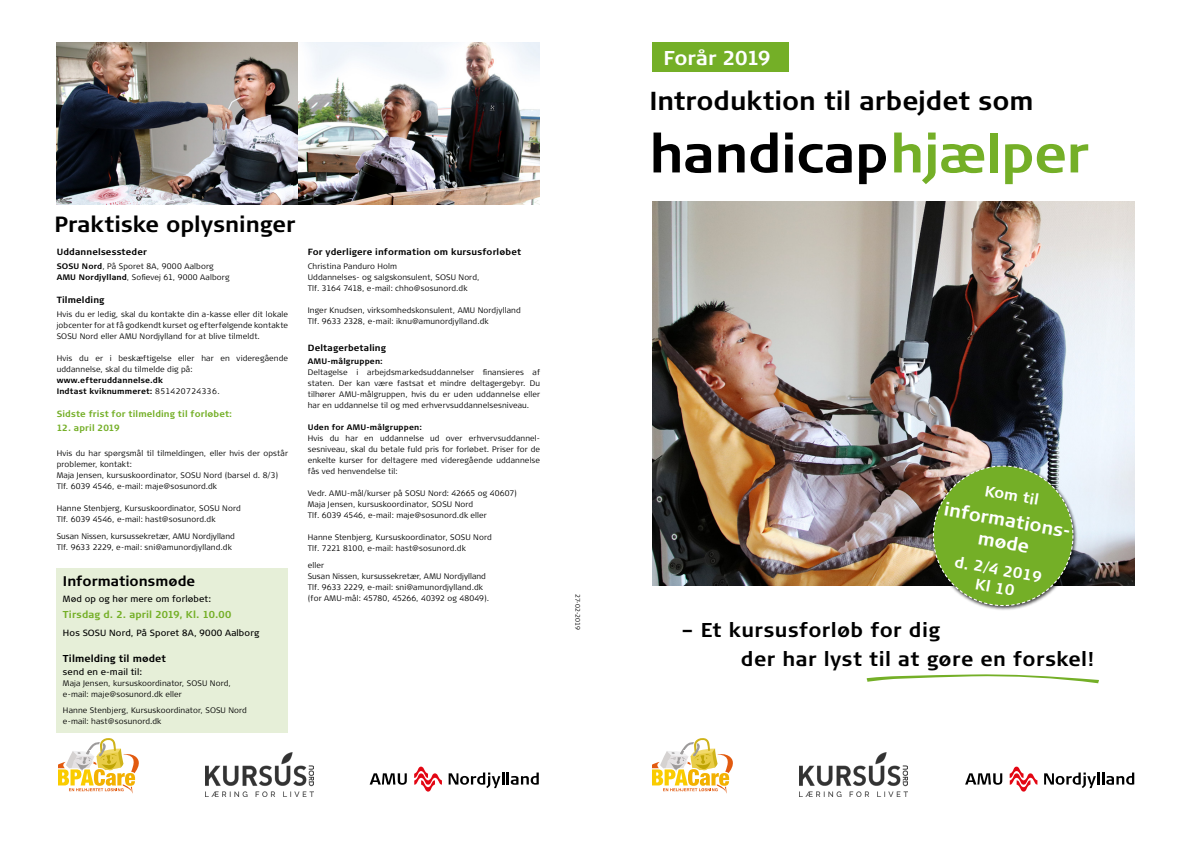
<style>
.page{position:relative;width:1191px;height:842px;background:#fff}
.page>*{position:absolute;margin:0;border:0;box-sizing:border-box;transform-origin:0 0}
.t1{font:700 53.2px "Signa Column";letter-spacing:-.01em;color:#000}
.t2{font:700 26px "Signa Column";letter-spacing:-.005em;color:#000}
.t3{font:700 22px "Signa Column";color:#000}
.t4{font:700 20px "Signa Column";letter-spacing:.02em;color:#000}
.t5{font:700 20px "Signa Column";letter-spacing:-.02em;color:#fff}
.t6{font:700 18.4px/22px "Signa Column";color:#fff;text-align:center}
.t7{font:700 15.3px/18.3px "Signa Column";color:#fff;text-align:center}
.t8{font:700 15px "Signa Column";color:#fff}
.t9{font:700 14px "Signa Column";color:#000}
.t10{font:700 10px "Signa Column";letter-spacing:.01em;color:#74af27}
.t11{font:700 10px "Signa Column";letter-spacing:.01em;color:#000}
.t12{font:700 9px "Signa Column";letter-spacing:.015em;color:#000}
.t13{font:9px "Signa Column";letter-spacing:.015em;color:#000}
.t14{font:700 9px "Signa Column";letter-spacing:.015em;color:#74af27}
.t15{font:300 8px/11px "Signa Column";letter-spacing:.015em;color:#000}
.t16{font:700 8px/11px "Signa Column";letter-spacing:.02em;color:#000}
.t17{font:300 6.5px "Signa Column";letter-spacing:-.015em;color:#000}
.s1{font-weight:700}
.s2{font-weight:300}
.s3{color:#74af27}
</style>
<div class="page">
<img style="left:57px;top:43px;width:482px;height:161px">
<img style="left:652px;top:201px;width:482px;height:384px">
<svg style="left:965px;top:773px;width:37px;height:12px"></svg>
<svg style="left:1044px;top:772px;width:90px;height:16px"></svg>
<svg style="left:1009px;top:767px;width:28px;height:24px"></svg>
<svg style="left:369px;top:773px;width:38px;height:12px"></svg>
<svg style="left:448px;top:772px;width:91px;height:16px"></svg>
<svg style="left:414px;top:767px;width:28px;height:24px"></svg>
<svg style="left:652px;top:738px;width:81px;height:55px"></svg>
<svg style="left:58px;top:738px;width:81px;height:55px"></svg>
<div style="left:57px;top:568px;width:231px;height:165px;background:#e6efd8"></div>
<svg style="left:927px;top:460px;width:151px;height:150px;background:#85ab50"></svg>
<svg style="left:866px;top:674px;width:233px;height:9px"></svg>
<div style="left:652px;top:43px;width:136px;height:29px;background:#74af27"></div>
<img style="left:799px;top:753px;width:108px;height:43px">
<img style="left:205px;top:753px;width:108px;height:43px">
<h3 class="t3" style="left:55px;top:211px;width:242px">Praktiske oplysninger</h3>
<p class="t12" style="left:57px;top:246px;width:92px">Uddannelsessteder</p>
<p class="t15" style="left:57px;top:260px;width:174px"><span class="s1">SOSU Nord</span>, På Sporet 8A, 9000 Aalborg<br><span class="s1">AMU Nordjylland</span>, Sofievej 61, 9000 Aalborg</p>
<p class="t12" style="left:57px;top:294px;width:49px">Tilmelding</p>
<p class="t15" style="left:57px;top:308px;width:233px;text-align:justify">Hvis du er ledig, skal du kontakte din a-kasse eller dit lokale jobcenter for at få godkendt kurset og efterfølgende kontakte SOSU Nord eller AMU Nordjylland for at blive tilmeldt.</p>
<p class="t15" style="left:57px;top:352px;width:233px">Hvis du er i beskæftigelse eller har en videregående uddannelse, skal du tilmelde dig på:</p>
<p class="t16" style="left:57px;top:374px;width:165px">www.efteruddannelse.dk<br>Indtast kviknummeret: <span class="s2">851420724336.</span></p>
<p class="t14" style="left:57px;top:408px;width:177px">Sidste frist for tilmelding til forløbet:</p>
<p class="t14" style="left:57px;top:423px;width:65px">12. april 2019</p>
<p class="t15" style="left:57px;top:448px;width:233px">Hvis du har spørgsmål til tilmeldingen, eller hvis der opstår problemer, kontakt:<br>Maja Jensen, kursuskoordinator, SOSU Nord (barsel d. 8/3)<br>Tlf. 6039 4546, e-mail: maje@sosunord.dk</p>
<p class="t15" style="left:57px;top:503px;width:185px">Hanne Stenbjerg, Kursuskoordinator, SOSU Nord<br>Tlf. 6039 4546, e-mail: hast@sosunord.dk</p>
<p class="t15" style="left:57px;top:530px;width:180px">Susan Nissen, kursussekretær, AMU Nordjylland<br>Tlf. 9633 2229, e-mail: sni@amunordjylland.dk</p>
<h3 class="t9" style="left:63px;top:573px;width:134px">Informationsmøde</h3>
<p class="t13" style="left:63px;top:594px;width:150px">Mød op og hør mere om forløbet:</p>
<p class="t10" style="left:63px;top:609px;width:170px">Tirsdag d. 2. april 2019, Kl. 10.00</p>
<p class="t13" style="left:63px;top:628px;width:198px">Hos SOSU Nord, På Sporet 8A, 9000 Aalborg</p>
<p class="t11" style="left:63px;top:653px;width:105px">Tilmelding til mødet</p>
<p class="t13" style="left:63px;top:667px;width:81px">send en e-mail til:</p>
<p class="t15" style="left:63px;top:678px;width:169px">Maja Jensen, kursuskoordinator, SOSU Nord, e-mail: maje@sosunord.dk eller</p>
<p class="t15" style="left:63px;top:705px;width:185px">Hanne Stenbjerg, Kursuskoordinator, SOSU Nord e-mail: hast@sosunord.dk</p>
<p class="t12" style="left:308px;top:246px;width:215px">For yderligere information om kursusforløbet</p>
<p class="t15" style="left:308px;top:260px;width:173px">Christina Panduro Holm<br>Uddannelses- og salgskonsulent, SOSU Nord,<br>Tlf. 3164 7418, e-mail: chho@sosunord.dk</p>
<p class="t15" style="left:308px;top:304px;width:214px">Inger Knudsen, virksomhedskonsulent, AMU Nordjylland<br>Tlf. 9633 2328, e-mail: iknu@amunordjylland.dk</p>
<p class="t12" style="left:308px;top:342px;width:80px">Deltagerbetaling</p>
<p class="t16" style="left:308px;top:356px;width:77px">AMU-målgruppen:</p>
<p class="t15" style="left:308px;top:367px;width:234px;text-align:justify">Deltagelse i arbejdsmarkedsuddannelser finansieres af staten. Der kan være fastsat et mindre deltagergebyr. Du tilhører AMU-målgruppen, hvis du er uden uddannelse eller har en uddannelse til og med erhvervsuddannelsesniveau.</p>
<p class="t16" style="left:308px;top:422px;width:116px">Uden for AMU-målgruppen:</p>
<p class="t15" style="left:308px;top:433px;width:234px;text-align:justify">Hvis du har en uddannelse ud over erhvervsuddannel&shy;sesniveau, skal du betale fuld pris for forløbet. Priser for de enkelte kurser for deltagere med videregående uddannelse fås ved henvendelse til:</p>
<p class="t15" style="left:308px;top:488px;width:211px">Vedr. AMU-mål/kurser på SOSU Nord: 42665 og 40607)<br>Maja Jensen, kursuskoordinator, SOSU Nord<br>Tlf. 6039 4546, e-mail: maje@sosunord.dk eller</p>
<p class="t15" style="left:308px;top:532px;width:185px">Hanne Stenbjerg, Kursuskoordinator, SOSU Nord<br>Tlf. 7221 8100, e-mail: hast@sosunord.dk</p>
<p class="t15" style="left:308px;top:560px;width:183px">eller<br>Susan Nissen, kursussekretær, AMU Nordjylland Tlf. 9633 2229, e-mail: sni@amunordjylland.dk (for AMU-mål: 45780, 45266, 40392 og 48049).</p>
<p class="t17" style="left:581px;top:594px;width:37px;rotate:90deg">27-02-2019</p>
<h3 class="t5" style="left:663px;top:46px;width:109px">Forår 2019</h3>
<h2 class="t2" style="left:649px;top:86px;width:385px">Introduktion til arbejdet som</h2>
<h1 class="t1" style="left:649px;top:123px;width:441px">handicap<span class="s3">hjælper</span></h1>
<h3 class="t8" style="left:986px;top:482px;width:56px;rotate:10deg">Kom til</h3>
<h3 class="t6" style="left:946px;top:498px;width:130px;rotate:10deg">informations&shy;møde</h3>
<h3 class="t7" style="left:956px;top:553px;width:90px;rotate:10deg">d. 2/4 2019<br>Kl 10</h3>
<h3 class="t4" style="left:681px;top:618px;width:260px">– Et kursusforløb for dig</h3>
<h3 class="t4" style="left:741px;top:648px;width:354px">der har lyst til at gøre en forskel!</h3>
</div>
